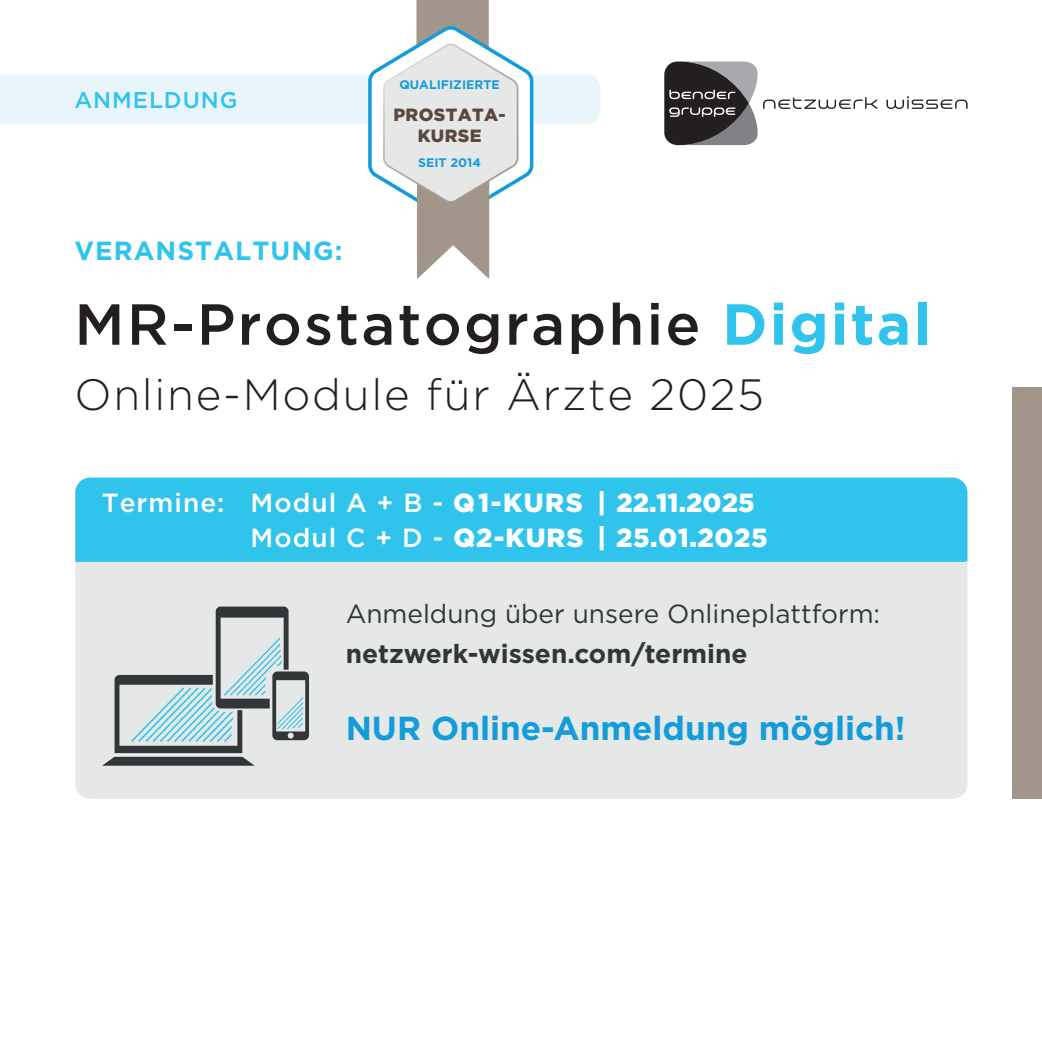
<style>
.page{position:relative;width:1042px;height:1042px;background:#fff}
.page>*{position:absolute;margin:0;border:0;box-sizing:border-box;transform-origin:0 0}
.t1{font:500 57.75px "Gotham";letter-spacing:.04em;color:#231f20}
.t2{font:300 43.75px "Gotham";letter-spacing:.04em;color:#231f20}
.t3{font:700 33.25px "Gotham";color:#139cd9}
.t4{font:900 26.25px/35px "Gotham";letter-spacing:.02em;color:#fff}
.t5{font:26.25px "Gotham";color:#333638}
.t6{font:700 26.25px "Gotham";color:#333638}
.t7{font:700 26.25px "Gotham";letter-spacing:.04em;color:#30c3ec}
.t8{font:500 22.75px "Gotham";letter-spacing:.04em;color:#30c3ec}
.t9{font:900 17.68px/21.2px "Gotham";letter-spacing:.02em;color:#5a483f;text-align:center}
.t10{font:700 12.42px "Gotham";color:#139cd9}
.s1{font-weight:700;color:#30c3ec}
.s2{font-weight:500}
</style>
<div class="page">
<div style="left:75px;top:477px;width:892px;height:322px;background:#e5e8e7;border-radius:15px"></div>
<div style="left:75px;top:477px;width:892px;height:85px;background:#30c3ec"></div>
<div style="left:1012px;top:387px;width:30px;height:412px;background:#a2968a"></div>
<svg style="left:102px;top:606px;width:207px;height:160px"></svg>
<svg style="left:763px;top:97px;width:114px;height:12px"></svg>
<svg style="left:886px;top:96px;width:81px;height:13px"></svg>
<svg style="left:664px;top:62px;width:93px;height:83px;background:#575556"></svg>
<div style="left:703px;top:109px;width:8px;height:5px;background:#231f20;border-radius:2px"></div>
<svg style="left:0;top:0;width:600px;height:278px"></svg>
<p class="t8" style="left:74px;top:85px;width:165px">ANMELDUNG</p>
<p class="t7" style="left:74px;top:233px;width:270px">VERANSTALTUNG:</p>
<p class="t10" style="left:399px;top:77px;width:102px">QUALIFIZIERTE</p>
<p class="t9" style="left:393px;top:103px;width:114px">PROSTATA-<br>KURSE</p>
<p class="t10" style="left:418px;top:154px;width:64px">SEIT 2014</p>
<h1 class="t1" style="left:74px;top:286px;width:858px">MR-Prostatographie <span class="s1">Digital</span></h1>
<h2 class="t2" style="left:74px;top:366px;width:691px">Online-Module für Ärzte 2025</h2>
<p class="t4" style="left:251px;top:485px;width:518px;text-indent:-149px"><span class="s2">Termine: Modul A + B -</span> Q1-KURS | 22.11.2025<br><span class="s2">Modul C + D -</span> Q2-KURS | 25.01.2025</p>
<p class="t5" style="left:346px;top:597px;width:536px">Anmeldung über unsere Onlineplattform:</p>
<p class="t6" style="left:346px;top:636px;width:403px">netzwerk-wissen.com/termine</p>
<p class="t3" style="left:346px;top:706px;width:561px">NUR Online-Anmeldung möglich!</p>
</div>
